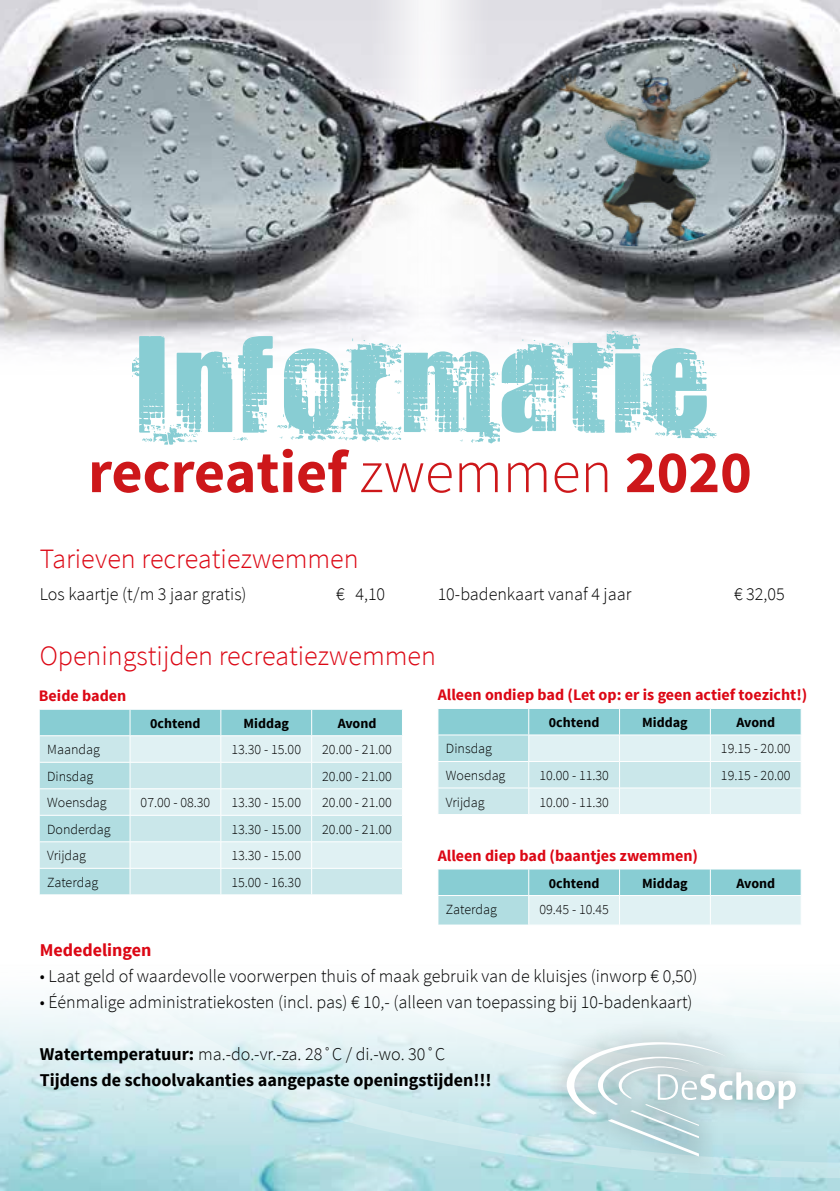
<style>
.page{position:relative;width:840px;height:1191px;background:#fff}
.page>*{position:absolute;margin:0;border:0;box-sizing:border-box;transform-origin:0 0}
.t1{font:700 60px "Source Sans Pro";color:#cd171a}
.t2{font:300 28px "Source Sans Pro";color:#dc0714}
.t3{font:300 18px "Source Sans Pro";color:#000}
.t4{font:700 18px/26px "Source Sans Pro";color:#000}
.t5{font:700 18px "Source Sans Pro";color:#dc0714}
.t6{font:700 16px "Source Sans Pro";color:#dc0714}
.t7{font:300 14px "Source Sans Pro";color:#000}
.t8{font:700 14px "Source Sans Pro";color:#000}
.s1{font-weight:300}
</style>
<div class="page">
<img style="left:0;top:1003px;width:839px;height:188px">
<img style="left:441px;top:0;width:398px;height:350px">
<img style="left:0;top:0;width:441px;height:349px">
<svg style="left:27px;top:990px;width:812px;height:188px"></svg>
<svg style="left:132px;top:331px;width:584px;height:113px"></svg>
<div style="left:543px;top:1018px;width:275px;height:161px;background:#000;opacity:.15"></div>
<svg style="left:566px;top:1042px;width:229px;height:114px;background:#c7dee2"></svg>
<svg style="left:39px;top:709px;width:364px;height:185px;background:#c8e6e9"></svg>
<svg style="left:438px;top:708px;width:363px;height:106px;background:#c3e4e8"></svg>
<svg style="left:438px;top:869px;width:363px;height:55px;background:#b2dee2"></svg>
<h1 class="t1" style="left:88px;top:434px;width:664px">recreatief <span class="s1">zwemmen</span> 2020</h1>
<h2 class="t2" style="left:40px;top:542px;width:320px">Tarieven recreatiezwemmen</h2>
<p class="t3" style="left:40px;top:583px;width:208px">Los kaartje (t/m 3 jaar gratis)</p>
<p class="t3" style="left:336px;top:583px;width:51px">€ 4,10</p>
<p class="t3" style="left:437px;top:583px;width:195px">10-badenkaart vanaf 4 jaar</p>
<p class="t3" style="left:733px;top:583px;width:52px">€ 32,05</p>
<h2 class="t2" style="left:40px;top:639px;width:397px">Openingstijden recreatiezwemmen</h2>
<p class="t6" style="left:39px;top:685px;width:89px">Beide baden</p>
<p class="t8" style="left:150px;top:714px;width:52px">0chtend</p>
<p class="t8" style="left:243px;top:714px;width:47px">Middag</p>
<p class="t8" style="left:337px;top:714px;width:40px">Avond</p>
<p class="t7" style="left:47px;top:741px;width:54px">Maandag</p>
<p class="t7" style="left:231px;top:741px;width:71px">13.30 - 15.00</p>
<p class="t7" style="left:322px;top:741px;width:71px">20.00 - 21.00</p>
<p class="t7" style="left:47px;top:767px;width:48px">Dinsdag</p>
<p class="t7" style="left:322px;top:767px;width:71px">20.00 - 21.00</p>
<p class="t7" style="left:47px;top:794px;width:61px">Woensdag</p>
<p class="t7" style="left:140px;top:794px;width:71px">07.00 - 08.30</p>
<p class="t7" style="left:231px;top:794px;width:71px">13.30 - 15.00</p>
<p class="t7" style="left:322px;top:794px;width:71px">20.00 - 21.00</p>
<p class="t7" style="left:47px;top:820px;width:65px">Donderdag</p>
<p class="t7" style="left:231px;top:820px;width:71px">13.30 - 15.00</p>
<p class="t7" style="left:322px;top:820px;width:71px">20.00 - 21.00</p>
<p class="t7" style="left:47px;top:847px;width:40px">Vrijdag</p>
<p class="t7" style="left:231px;top:847px;width:71px">13.30 - 15.00</p>
<p class="t7" style="left:47px;top:873px;width:52px">Zaterdag</p>
<p class="t7" style="left:231px;top:873px;width:71px">15.00 - 16.30</p>
<p class="t6" style="left:437px;top:684px;width:371px">Alleen ondiep bad (Let op: er is geen actief toezicht!)</p>
<p class="t8" style="left:548px;top:713px;width:52px">0chtend</p>
<p class="t8" style="left:641px;top:713px;width:47px">Middag</p>
<p class="t8" style="left:736px;top:713px;width:40px">Avond</p>
<p class="t7" style="left:445px;top:740px;width:48px">Dinsdag</p>
<p class="t7" style="left:720px;top:740px;width:71px">19.15 - 20.00</p>
<p class="t7" style="left:445px;top:767px;width:61px">Woensdag</p>
<p class="t7" style="left:539px;top:767px;width:71px">10.00 - 11.30</p>
<p class="t7" style="left:720px;top:767px;width:71px">19.15 - 20.00</p>
<p class="t7" style="left:445px;top:793px;width:40px">Vrijdag</p>
<p class="t7" style="left:539px;top:793px;width:71px">10.00 - 11.30</p>
<p class="t6" style="left:437px;top:845px;width:262px">Alleen diep bad (baantjes zwemmen)</p>
<p class="t8" style="left:548px;top:874px;width:52px">0chtend</p>
<p class="t8" style="left:641px;top:874px;width:47px">Middag</p>
<p class="t8" style="left:736px;top:874px;width:40px">Avond</p>
<p class="t7" style="left:445px;top:901px;width:52px">Zaterdag</p>
<p class="t7" style="left:539px;top:901px;width:71px">09.45 - 10.45</p>
<p class="t5" style="left:40px;top:938px;width:113px">Mededelingen</p>
<p class="t3" style="left:40px;top:965px;width:659px">• Laat geld of waardevolle voorwerpen thuis of maak gebruik van de kluisjes (inworp € 0,50)</p>
<p class="t3" style="left:40px;top:991px;width:654px">• Éénmalige administratiekosten (incl. pas) € 10,- (alleen van toepassing bij 10-badenkaart)</p>
<p class="t4" style="left:40px;top:1042px;width:453px">Watertemperatuur: <span class="s1">ma.-do.-vr.-za. 28˚C / di.-wo. 30˚C<br></span>Tijdens de schoolvakanties aangepaste openingstijden!!!</p>
</div>
